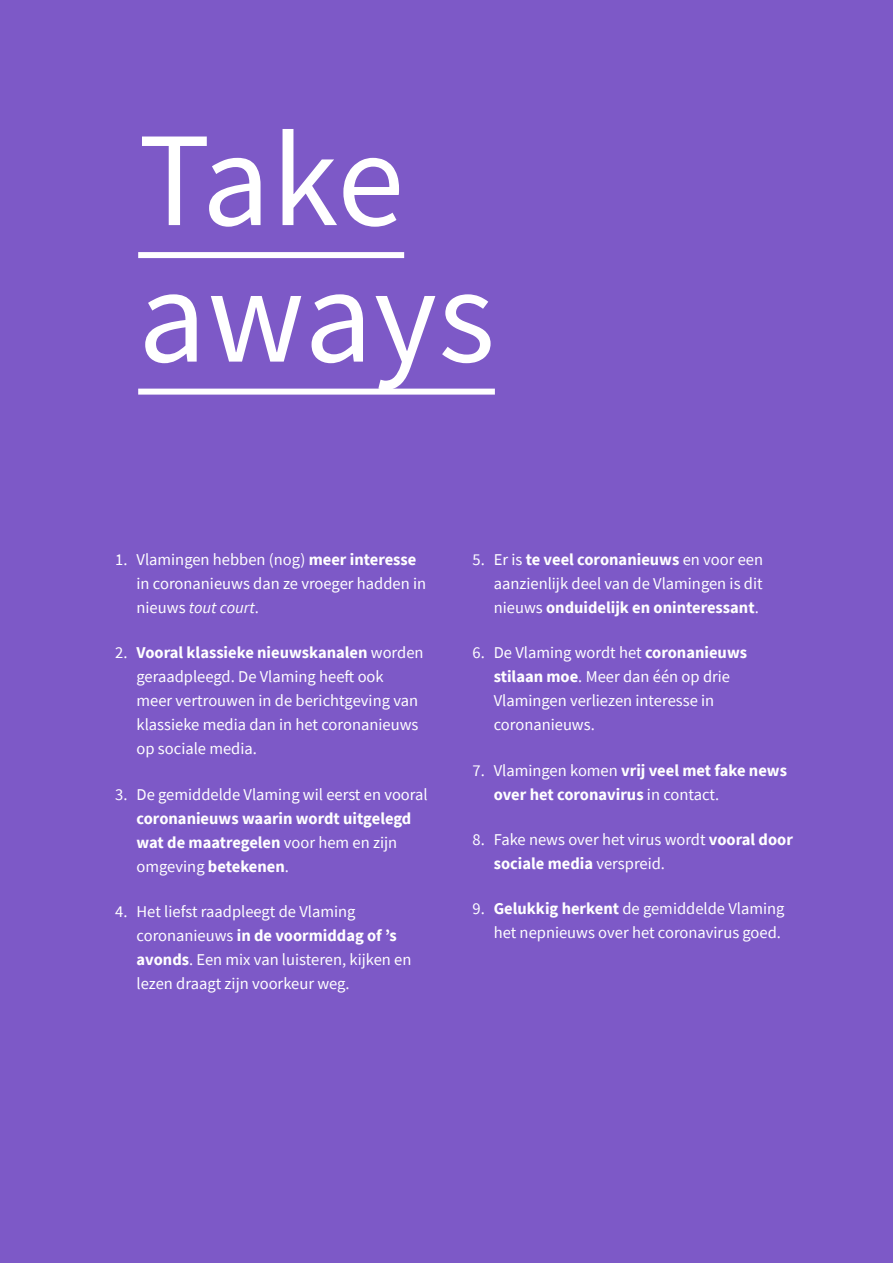
<style>
.page{position:relative;width:893px;height:1263px;background:#7d59c7}
.page>*{position:absolute;margin:0;border:0;box-sizing:border-box;transform-origin:0 0}
.Bigasstitles{font:135px/136.5px "Source Sans Pro";letter-spacing:.01em;color:#fff}
.Basistekst{font:16.5px/24px "Source Sans Pro";color:#fff}
.Basistekst-2{font:700 16.5px/24px "Source Sans Pro";color:#fff}
.s1{font-weight:700}
.s2{font-style:italic}
.s3{font-weight:400}
</style>
<div class="page">
<div style="left:138px;top:252px;width:266px;height:6px;background:#fff"></div>
<div style="left:138px;top:389px;width:357px;height:6px;background:#fff"></div>
<p class="Bigasstitles" style="left:138px;top:111px;width:358px">Take aways</p>
<p class="Basistekst" style="left:137px;top:548px;width:291px;text-indent:-21px">1. Vlamingen hebben (nog) <span class="s1">meer interesse </span>in coronanieuws dan ze vroeger hadden in nieuws <span class="s2">tout court</span>.</p>
<p class="Basistekst" style="left:137px;top:641px;width:288px;text-indent:-21px">2. <span class="s1">Vooral klassieke nieuwskanalen</span> worden geraadpleegd. De Vlaming heeft ook meer vertrouwen in de berichtgeving van klassieke media dan in het coronanieuws op sociale media.</p>
<p class="Basistekst" style="left:137px;top:782px;width:293px;text-indent:-21px">3. De gemiddelde Vlaming wil eerst en vooral <span class="s1">coronanieuws waarin wordt uitgelegd wat de maatregelen</span> voor hem en zijn omgeving <span class="s1">betekenen</span>.</p>
<p class="Basistekst" style="left:137px;top:899px;width:276px;text-indent:-21px">4. Het liefst raadpleegt de Vlaming coronanieuws <span class="s1">in de voormiddag of ’s avonds</span>. Een mix van luisteren, kijken en lezen draagt zijn voorkeur weg.</p>
<p class="Basistekst" style="left:494px;top:548px;width:271px;text-align:justify;text-indent:-21px">5. Er is <span class="s1">te veel coronanieuws</span> en voor een aanzienlijk deel van de Vlamingen is dit nieuws <span class="s1">onduidelijk en oninteressant</span>.</p>
<p class="Basistekst" style="left:494px;top:641px;width:255px;text-indent:-21px">6. De Vlaming wordt het <span class="s1">coronanieuws stilaan moe</span>. Meer dan één op drie<br>Vlamingen verliezen interesse in coronanieuws.</p>
<p class="Basistekst-2" style="left:494px;top:758px;width:295px;text-indent:-21px"><span class="s3">7. Vlamingen komen</span> vrij veel met fake news over het coronavirus <span class="s3">in contact.</span></p>
<p class="Basistekst" style="left:494px;top:827px;width:301px;text-indent:-21px">8. Fake news over het virus wordt <span class="s1">vooral door sociale media</span> verspreid.</p>
<p class="Basistekst" style="left:472px;top:897px;width:313px;text-align:right">9. <span class="s1">Gelukkig herkent</span> de gemiddelde Vlaming het nepnieuws over het coronavirus goed.</p>
</div>
